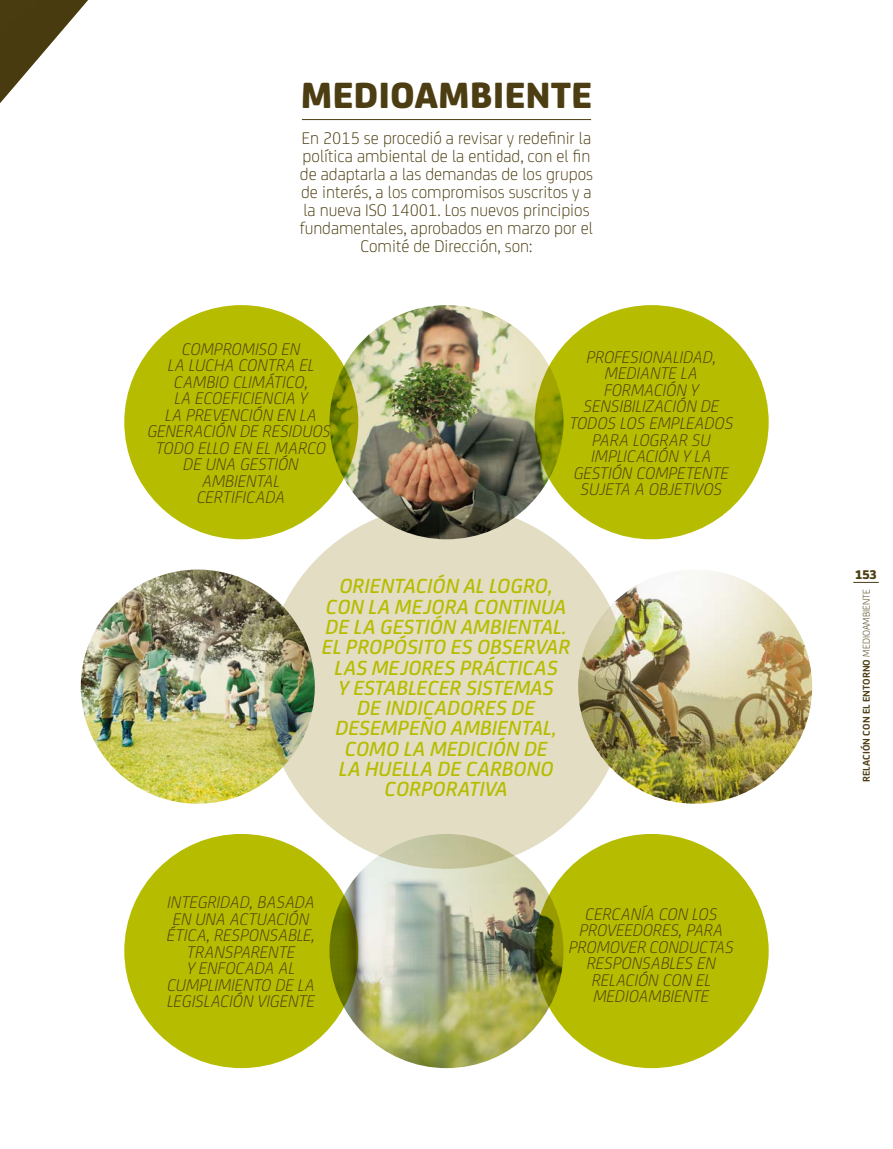
<style>
.page{position:relative;width:893px;height:1149px;background:#fff}
.page>*{position:absolute;margin:0;border:0;box-sizing:border-box;transform-origin:0 0}
.t1{font:800 39px "Bankia";color:#4c3e12}
.t2{font:italic 500 21.9px/20.2px "Bankia";color:#b6bc00;text-align:center}
.t3{font:italic 300 18px/16.5px "Bankia";color:#4c3e12;text-align:center}
.t4{font:300 18px/18px "Bankia";color:#4c3e12;text-align:center}
.t5{font:800 13.5px "Bankia";color:#4c3e12}
.t6{font:700 10.5px "Bankia";color:#4c3e12}
.s1{font-weight:300}
</style>
<div class="page">
<div style="left:535px;top:305px;width:234px;height:234px;background:#b6bc00;border-radius:50%"></div>
<div style="left:124px;top:305px;width:234px;height:234px;background:#b6bc00;border-radius:50%"></div>
<img style="left:329px;top:305px;width:234px;height:234px;border-radius:117px">
<svg style="left:853px;top:582px;width:26px;height:1px"></svg>
<hr style="left:302px;top:119px;width:289px;height:1px;background:#4c3e12">
<div style="left:264px;top:504px;width:365px;height:364px;background:#e3dec3;border-radius:50%"></div>
<img style="left:81px;top:569px;width:234px;height:234px;border-radius:117px">
<img style="left:578px;top:569px;width:234px;height:234px;border-radius:117px">
<img style="left:329px;top:833px;width:234px;height:234px;border-radius:117px">
<div style="left:124px;top:833px;width:234px;height:234px;background:#b6bc00;border-radius:50%"></div>
<div style="left:535px;top:833px;width:234px;height:234px;background:#b6bc00;border-radius:50%"></div>
<img style="left:0;top:0;width:88px;height:103px">
<h1 class="t1" style="left:301px;top:65px;width:293px">MEDIOAMBIENTE</h1>
<p class="t4" style="left:300px;top:128px;width:295px">En 2015 se procedió a revisar y redefinir la política ambiental de la entidad, con el fin de adaptarla a las demandas de los grupos de interés, a los compromisos suscritos y a la nueva ISO 14001. Los nuevos principios fundamentales, aprobados en marzo por el Comité de Dirección, son:</p>
<p class="t3" style="left:148px;top:340px;width:189px">COMPROMISO EN<br>LA LUCHA CONTRA EL<br>CAMBIO CLIMÁTICO,<br>LA ECOEFICIENCIA Y<br>LA PREVENCIÓN EN LA<br>GENERACIÓN DE RESIDUOS,<br>TODO ELLO EN EL MARCO<br>DE UNA GESTIÓN<br>AMBIENTAL<br>CERTIFICADA</p>
<p class="t3" style="left:570px;top:348px;width:165px">PROFESIONALIDAD,<br>MEDIANTE LA<br>FORMACIÓN Y<br>SENSIBILIZACIÓN DE<br>TODOS LOS EMPLEADOS<br>PARA LOGRAR SU<br>IMPLICACIÓN Y LA<br>GESTIÓN COMPETENTE<br>SUJE TA A OBJE TIVOS</p>
<p class="t2" style="left:322px;top:574px;width:246px">ORIENTACIÓN AL LOGRO,<br>CON LA MEJORA CONTINUA<br>DE LA GESTIÓN AMBIENTAL.<br>EL PR OPÓSITO ES OBSERVAR<br>LAS MEJORES PRÁCTICAS<br>Y ESTABLECER SISTEMAS<br>DE INDICADORES DE<br>DESEMPEÑO AMBIENTAL,<br>COMO LA MEDICIÓN DE<br>LA HUELLA DE CARBONO<br>CORPORATIVA</p>
<p class="t3" style="left:167px;top:893px;width:150px">INTEGRIDAD, BASADA<br>EN UNA ACTUACIÓN<br>ÉTICA, RESPONSABLE,<br>TRANSPARENTE<br>Y ENFOCADA AL<br>CUMPLIMIENTO DE LA<br>LEGISLACIÓN VIGENTE</p>
<p class="t3" style="left:569px;top:904px;width:166px">CERCANÍA CON LOS<br>PROVEEDORES, PARA<br>PROMOVER CONDUCTAS<br>RESPONSABLES EN<br>RELACIÓN CON EL<br>MEDIOAMBIENTE</p>
<p class="t5" style="left:855px;top:563px;width:24px">153</p>
<p class="t6" style="left:859px;top:781px;width:193px;rotate:-90deg">RELACIÓN CON EL ENTORNO <span class="s1">medioambiente</span></p>
</div>
